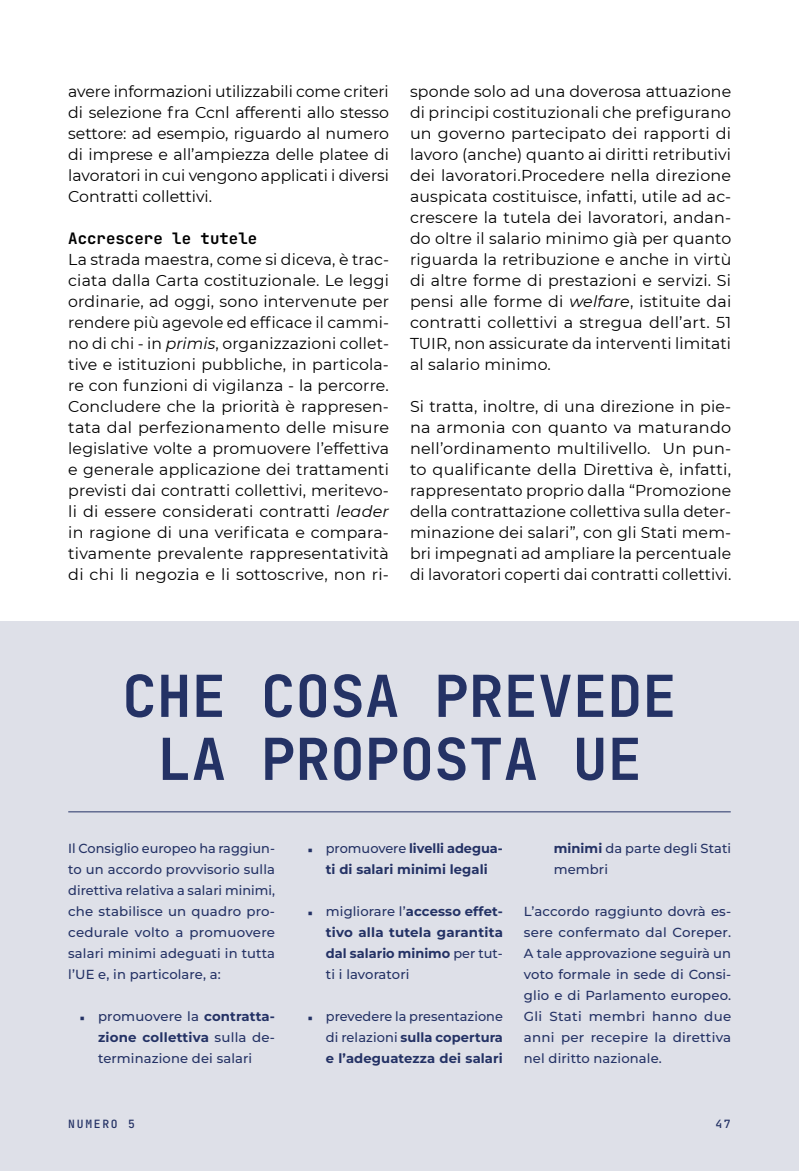
<style>
.page{position:relative;width:799px;height:1171px;background:#fff}
.page>*{position:absolute;margin:0;border:0;box-sizing:border-box;transform-origin:0 0}
.t1{font:700 57.75px/63px "Jet Brains Mono";color:#243265;text-align:center}
.t2{font:15.75px/21px "Montserrat";letter-spacing:.005em;color:#000;text-align:justify}
.t3{font:700 15.75px "Jet Brains Mono";color:#000}
.t4{font:500 13.12px/21px "Montserrat";letter-spacing:.01em;color:#243265;text-align:justify}
.t5{font:700 13.12px/21px "Montserrat";letter-spacing:.005em;color:#243265;text-align:justify}
.t6{font:500 11.38px "Jet Brains Mono";letter-spacing:.15em;color:#243265}
.s1{font-style:italic}
.s2{font-family:"Comic Sans MS";font-weight:400}
.s3{font-weight:700}
.s4{font-weight:500}
</style>
<div class="page">
<div style="left:0;top:621px;width:799px;height:550px;background:#dee0e8"></div>
<hr style="left:68px;top:811px;width:662px;height:1px;background:#243265">
<p class="t2" style="left:68px;top:81px;width:322px">avere informazioni utilizzabili come criteri di selezione fra Ccnl afferenti allo stesso settore: ad esempio, riguardo al numero di imprese e all’ampiezza delle platee di lavoratori in cui vengono applicati i diversi Contratti collettivi.</p>
<p class="t3" style="left:68px;top:228px;width:191px">Accrescere le tutele</p>
<p class="t2" style="left:68px;top:249px;width:322px">La strada maestra, come si diceva, è trac&shy;ciata dalla Carta costituzionale. Le leggi ordinarie, ad oggi, sono intervenute per rendere più agevole ed efficace il cammi&shy;no di chi - in <span class="s1">primis</span>, organizzazioni collet&shy;tive e istituzioni pubbliche, in particola&shy;re con funzioni di vigilanza - la percorre.<br>Concludere che la priorità è rappresen&shy;tata dal perfezionamento delle misure legislative volte a promuovere l’effettiva e generale applicazione dei trattamenti previsti dai contratti collettivi, meritevo&shy;li di essere considerati contratti <span class="s1">leader </span>in ragione di una verificata e compara&shy;tivamente prevalente rappresentatività di chi li negozia e li sottoscrive, non ri-</p>
<p class="t2" style="left:410px;top:81px;width:323px">sponde solo ad una doverosa attuazione di principi costituzionali che prefigurano un governo partecipato dei rapporti di lavoro (anche) quanto ai diritti retributivi dei lavoratori.Procedere nella direzione auspicata costituisce, infatti, utile ad ac&shy;crescere la tutela dei lavoratori, andan&shy;do oltre il salario minimo già per quanto riguarda la retribuzione e anche in virtù di altre forme di prestazioni e servizi. Si pensi alle forme di <span class="s1">welfare</span>, istituite dai contratti collettivi a stregua dell’art. 51<br>TUIR, non assicurate da interventi limitati al salario minimo.</p>
<p class="t2" style="left:410px;top:396px;width:323px">Si tratta, inoltre, di una direzione in pie&shy;na armonia con quanto va maturando nell’ordinamento multilivello. Un pun&shy;to qualificante della Direttiva è, infatti, rappresentato proprio dalla “Promozione della contrattazione collettiva sulla deter&shy;minazione dei salari”, con gli Stati mem&shy;bri impegnati ad ampliare la percentuale di lavoratori coperti dai contratti collettivi.</p>
<h1 class="t1" style="left:122px;top:664px;width:556px">CHE COSA PREVEDE<br>LA PROPOSTA UE</h1>
<p class="t4" style="left:68px;top:838px;width:208px">Il Consiglio europeo ha raggiun&shy;to un accordo provvisorio sulla direttiva relativa a salari minimi, che stabilisce un quadro pro&shy;cedurale volto a promuovere salari minimi adeguati in tutta l’UE e, in particolare, a:</p>
<p class="t4" style="left:98px;top:1006px;width:178px;text-indent:-20px"><span class="s2">▪</span> promuovere la <span class="s3">contratta&shy;zione collettiva</span> sulla de&shy;terminazione dei salari</p>
<p class="t5" style="left:306px;top:838px;width:198px;text-align:center"><span class="s2">▪</span> <span class="s4">promuovere</span> livelli adegua&shy;ti di salari minimi legali</p>
<p class="t5" style="left:326px;top:901px;width:179px;text-indent:-20px"><span class="s2">▪</span> <span class="s4">migliorare l’</span>accesso effet&shy;tivo alla tutela garantita dal salario minimo <span class="s4">per tut&shy;ti i lavoratori</span></p>
<p class="t5" style="left:326px;top:1006px;width:178px;text-indent:-20px"><span class="s2">▪</span> <span class="s4">prevedere la presentazione di relazioni</span> sulla copertura e l’adeguatezza dei salari</p>
<p class="t4" style="left:553px;top:838px;width:179px"><span class="s3">minimi</span> da parte degli Stati membri</p>
<p class="t4" style="left:524px;top:901px;width:209px">L’accordo raggiunto dovrà es&shy;sere confermato dal Coreper.<br>A tale approvazione seguirà un voto formale in sede di Consi&shy;glio e di Parlamento europeo.<br>Gli Stati membri hanno due anni per recepire la direttiva nel diritto nazionale.</p>
<p class="t6" style="left:68px;top:1116px;width:68px">NUMERO 5</p>
<p class="t6" style="left:715px;top:1116px;width:17px">47</p>
</div>
